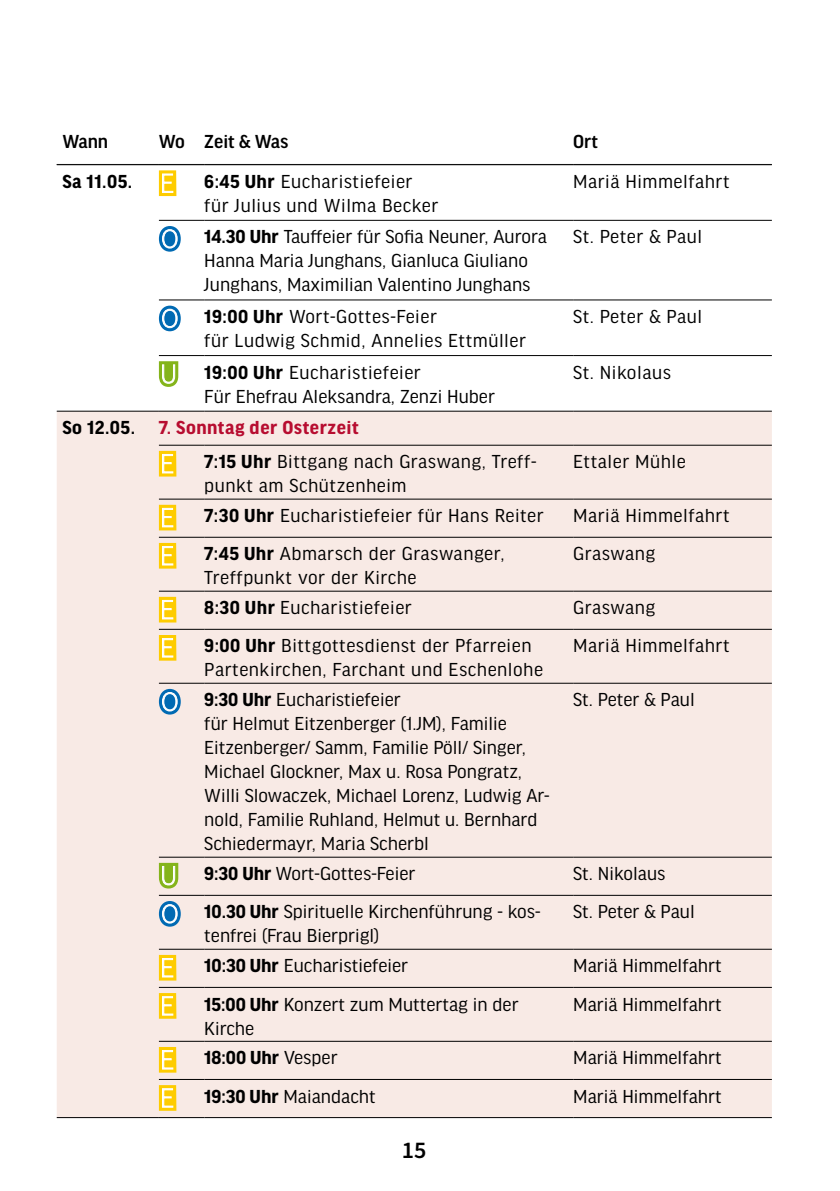
<style>
.page{position:relative;width:840px;height:1191px;background:#fff}
.page>*{position:absolute;margin:0;border:0;box-sizing:border-box;transform-origin:0 0}
.t1{font:24px "Source Sans Variable";color:#000}
.t2{font:20px/24px "Good Headline Pro";color:#000}
.t3{font:20px/24px "Good Headline Pro";letter-spacing:.025em;color:#000}
.t4{font:700 20px "Good Headline Pro";color:#000}
.t5{font:500 20px "Good Headline Pro";color:#000}
.s1{font-weight:700}
.s2{font-weight:700;color:#b70d30}
.s3{font-weight:400}
</style>
<div class="page">
<svg style="left:57px;top:165px;width:714px;height:246px"></svg>
<div style="left:57px;top:412px;width:714px;height:705px;background:#f8eae5"></div>
<hr style="left:57px;top:164px;width:102px;height:1px;background:#000">
<hr style="left:159px;top:164px;width:45px;height:1px;background:#000">
<hr style="left:204px;top:164px;width:369px;height:1px;background:#000">
<hr style="left:573px;top:164px;width:198px;height:1px;background:#000">
<hr style="left:159px;top:220px;width:45px;height:1px;background:#000">
<hr style="left:204px;top:220px;width:369px;height:1px;background:#000">
<hr style="left:573px;top:220px;width:198px;height:1px;background:#000">
<hr style="left:159px;top:300px;width:45px;height:1px;background:#000">
<hr style="left:204px;top:300px;width:369px;height:1px;background:#000">
<hr style="left:573px;top:300px;width:198px;height:1px;background:#000">
<hr style="left:159px;top:355px;width:45px;height:1px;background:#000">
<hr style="left:204px;top:355px;width:369px;height:1px;background:#000">
<hr style="left:573px;top:355px;width:198px;height:1px;background:#000">
<hr style="left:57px;top:411px;width:102px;height:1px;background:#000">
<hr style="left:159px;top:411px;width:45px;height:1px;background:#000">
<hr style="left:204px;top:411px;width:369px;height:1px;background:#000">
<hr style="left:573px;top:411px;width:198px;height:1px;background:#000">
<hr style="left:159px;top:445px;width:45px;height:1px;background:#000">
<hr style="left:204px;top:445px;width:369px;height:1px;background:#000">
<hr style="left:573px;top:445px;width:198px;height:1px;background:#000">
<hr style="left:159px;top:499px;width:45px;height:1px;background:#000">
<hr style="left:204px;top:499px;width:369px;height:1px;background:#000">
<hr style="left:573px;top:499px;width:198px;height:1px;background:#000">
<hr style="left:159px;top:537px;width:45px;height:1px;background:#000">
<hr style="left:204px;top:537px;width:369px;height:1px;background:#000">
<hr style="left:573px;top:537px;width:198px;height:1px;background:#000">
<hr style="left:159px;top:591px;width:45px;height:1px;background:#000">
<hr style="left:204px;top:591px;width:369px;height:1px;background:#000">
<hr style="left:573px;top:591px;width:198px;height:1px;background:#000">
<hr style="left:57px;top:1117px;width:102px;height:1px;background:#000">
<hr style="left:159px;top:629px;width:45px;height:1px;background:#000">
<hr style="left:204px;top:629px;width:369px;height:1px;background:#000">
<hr style="left:573px;top:629px;width:198px;height:1px;background:#000">
<hr style="left:159px;top:683px;width:45px;height:1px;background:#000">
<hr style="left:204px;top:683px;width:369px;height:1px;background:#000">
<hr style="left:573px;top:683px;width:198px;height:1px;background:#000">
<hr style="left:159px;top:857px;width:45px;height:1px;background:#000">
<hr style="left:204px;top:857px;width:369px;height:1px;background:#000">
<hr style="left:573px;top:857px;width:198px;height:1px;background:#000">
<hr style="left:159px;top:895px;width:45px;height:1px;background:#000">
<hr style="left:204px;top:895px;width:369px;height:1px;background:#000">
<hr style="left:573px;top:895px;width:198px;height:1px;background:#000">
<hr style="left:159px;top:949px;width:45px;height:1px;background:#000">
<hr style="left:204px;top:949px;width:369px;height:1px;background:#000">
<hr style="left:573px;top:949px;width:198px;height:1px;background:#000">
<hr style="left:159px;top:987px;width:45px;height:1px;background:#000">
<hr style="left:204px;top:987px;width:369px;height:1px;background:#000">
<hr style="left:573px;top:987px;width:198px;height:1px;background:#000">
<hr style="left:159px;top:1041px;width:45px;height:1px;background:#000">
<hr style="left:204px;top:1041px;width:369px;height:1px;background:#000">
<hr style="left:573px;top:1041px;width:198px;height:1px;background:#000">
<hr style="left:159px;top:1079px;width:45px;height:1px;background:#000">
<hr style="left:204px;top:1079px;width:369px;height:1px;background:#000">
<hr style="left:573px;top:1079px;width:198px;height:1px;background:#000">
<hr style="left:159px;top:1117px;width:45px;height:1px;background:#000">
<hr style="left:204px;top:1117px;width:369px;height:1px;background:#000">
<hr style="left:573px;top:1117px;width:198px;height:1px;background:#000">
<div style="left:159px;top:170px;width:17px;height:26px;background:#fecc00"></div>
<svg style="left:162px;top:173px;width:12px;height:20px"></svg>
<div style="left:159px;top:226px;width:22px;height:26px;background:#006ab3;border-radius:50%"></div>
<svg style="left:161px;top:229px;width:17px;height:20px"></svg>
<div style="left:159px;top:306px;width:22px;height:25px;background:#006ab3;border-radius:50%"></div>
<svg style="left:161px;top:308px;width:17px;height:21px"></svg>
<svg style="left:159px;top:361px;width:19px;height:26px"></svg>
<div style="left:159px;top:451px;width:17px;height:25px;background:#fecc00"></div>
<svg style="left:162px;top:454px;width:12px;height:20px"></svg>
<div style="left:159px;top:505px;width:17px;height:25px;background:#fecc00"></div>
<svg style="left:162px;top:507px;width:12px;height:21px"></svg>
<div style="left:159px;top:543px;width:17px;height:25px;background:#fecc00"></div>
<svg style="left:162px;top:546px;width:12px;height:20px"></svg>
<div style="left:159px;top:597px;width:17px;height:25px;background:#fecc00"></div>
<svg style="left:162px;top:599px;width:12px;height:21px"></svg>
<div style="left:159px;top:635px;width:17px;height:25px;background:#fecc00"></div>
<svg style="left:162px;top:638px;width:12px;height:20px"></svg>
<div style="left:159px;top:689px;width:22px;height:25px;background:#006ab3;border-radius:50%"></div>
<svg style="left:161px;top:691px;width:17px;height:21px"></svg>
<svg style="left:159px;top:863px;width:19px;height:25px"></svg>
<div style="left:159px;top:901px;width:22px;height:25px;background:#006ab3;border-radius:50%"></div>
<svg style="left:161px;top:903px;width:17px;height:21px"></svg>
<div style="left:159px;top:955px;width:17px;height:25px;background:#fecc00"></div>
<svg style="left:162px;top:958px;width:12px;height:20px"></svg>
<div style="left:159px;top:993px;width:17px;height:25px;background:#fecc00"></div>
<svg style="left:162px;top:996px;width:12px;height:20px"></svg>
<div style="left:159px;top:1047px;width:17px;height:25px;background:#fecc00"></div>
<svg style="left:162px;top:1050px;width:12px;height:20px"></svg>
<div style="left:159px;top:1085px;width:17px;height:25px;background:#fecc00"></div>
<svg style="left:162px;top:1088px;width:12px;height:20px"></svg>
<p class="t5" style="left:62px;top:132px;width:47px">Wann</p>
<p class="t5" style="left:159px;top:132px;width:131px">Wo Zeit &amp; Was</p>
<p class="t5" style="left:573px;top:132px;width:26px">Ort</p>
<p class="t4" style="left:62px;top:172px;width:71px">Sa 11.05.</p>
<p class="t3" style="left:204px;top:170px;width:235px"><span class="s1">6:45 Uhr</span> Eucharistiefeier für Julius und Wilma Becker</p>
<p class="t3" style="left:573px;top:170px;width:158px">Mariä Himmelfahrt</p>
<p class="t2" style="left:204px;top:225px;width:344px"><span class="s1">14.30 Uhr</span> Tauffeier für Sofia Neuner, Aurora<br>Hanna Maria Junghans, Gianluca Giuliano<br>Junghans, Maximilian Valentino Junghans</p>
<p class="t3" style="left:573px;top:225px;width:130px">St. Peter &amp; Paul</p>
<p class="t3" style="left:204px;top:305px;width:323px"><span class="s1">19:00 Uhr</span> Wort-Gottes-Feier<br>für Ludwig Schmid, Annelies Ettmüller</p>
<p class="t3" style="left:573px;top:305px;width:130px">St. Peter &amp; Paul</p>
<p class="t2" style="left:204px;top:360px;width:292px"><span class="s1">19:00 Uhr</span> Eucharistiefeier<br>Für Ehefrau Aleksandra, Zenzi Huber</p>
<p class="t3" style="left:573px;top:360px;width:99px">St. Nikolaus</p>
<p class="t3" style="left:204px;top:411px;width:333px;line-height:34px;text-indent:-142px"><span class="s1">So 12.05.</span> <span class="s2">7. Sonntag der Osterzeit<br></span><span class="s1">7:15 Uhr</span> Bittgang nach Graswang, Treff-</p>
<p class="t3" style="left:204px;top:474px;width:204px">punkt am Schützenheim</p>
<p class="t3" style="left:573px;top:450px;width:114px">Ettaler Mühle</p>
<p class="t3" style="left:204px;top:504px;width:341px"><span class="s1">7:30 Uhr</span> Eucharistiefeier für Hans Reiter</p>
<p class="t3" style="left:573px;top:504px;width:158px">Mariä Himmelfahrt</p>
<p class="t3" style="left:204px;top:542px;width:301px"><span class="s1">7:45 Uhr</span> Abmarsch der Graswanger,<br>Treffpunkt vor der Kirche</p>
<p class="t3" style="left:573px;top:542px;width:83px">Graswang</p>
<p class="t3" style="left:204px;top:596px;width:209px"><span class="s1">8:30 Uhr</span> Eucharistiefeier</p>
<p class="t3" style="left:573px;top:596px;width:83px">Graswang</p>
<p class="t3" style="left:204px;top:634px;width:340px"><span class="s1">9:00 Uhr</span> Bittgottesdienst der Pfarreien<br>Partenkirchen, Farchant und Eschenlohe</p>
<p class="t3" style="left:573px;top:634px;width:158px">Mariä Himmelfahrt</p>
<p class="t2" style="left:204px;top:688px;width:346px"><span class="s1">9:30 Uhr</span> Eucharistiefeier<br>für Helmut Eitzenberger (1.JM), Familie Eitzenberger/ Samm, Familie Pöll/ Singer, Michael Glockner, Max u. Rosa Pongratz, Willi Slowaczek, Michael Lorenz, Ludwig Ar&shy;nold, Familie Ruhland, Helmut u. Bernhard Schiedermayr, Maria Scherbl</p>
<p class="t2" style="left:573px;top:688px;width:123px">St. Peter &amp; Paul</p>
<p class="t2" style="left:204px;top:862px;width:212px"><span class="s1">9:30 Uhr</span> Wort-Gottes-Feier</p>
<p class="t2" style="left:573px;top:862px;width:94px">St. Nikolaus</p>
<p class="t2" style="left:204px;top:900px;width:337px"><span class="s1">10.30 Uhr</span> Spirituelle Kirchenführung - kos&shy;tenfrei (Frau Bierprigl)</p>
<p class="t2" style="left:573px;top:900px;width:123px">St. Peter &amp; Paul</p>
<p class="t2" style="left:204px;top:954px;width:205px"><span class="s1">10:30 Uhr</span> Eucharistiefeier</p>
<p class="t2" style="left:573px;top:954px;width:150px">Mariä Himmelfahrt</p>
<p class="t2" style="left:204px;top:992px;width:316px"><span class="s1">15:00 Uhr</span> Konzert zum Muttertag in der<br>Kirche</p>
<p class="t2" style="left:573px;top:992px;width:150px">Mariä Himmelfahrt</p>
<p class="t4" style="left:204px;top:1048px;width:135px">18:00 Uhr <span class="s3">Vesper</span></p>
<p class="t2" style="left:573px;top:1046px;width:150px">Mariä Himmelfahrt</p>
<p class="t2" style="left:204px;top:1084px;width:173px"><span class="s1">19:30 Uhr</span> Maiandacht</p>
<p class="t2" style="left:573px;top:1084px;width:150px">Mariä Himmelfahrt</p>
<p class="t1" style="left:402px;top:1135px;width:26px">15</p>
</div>
